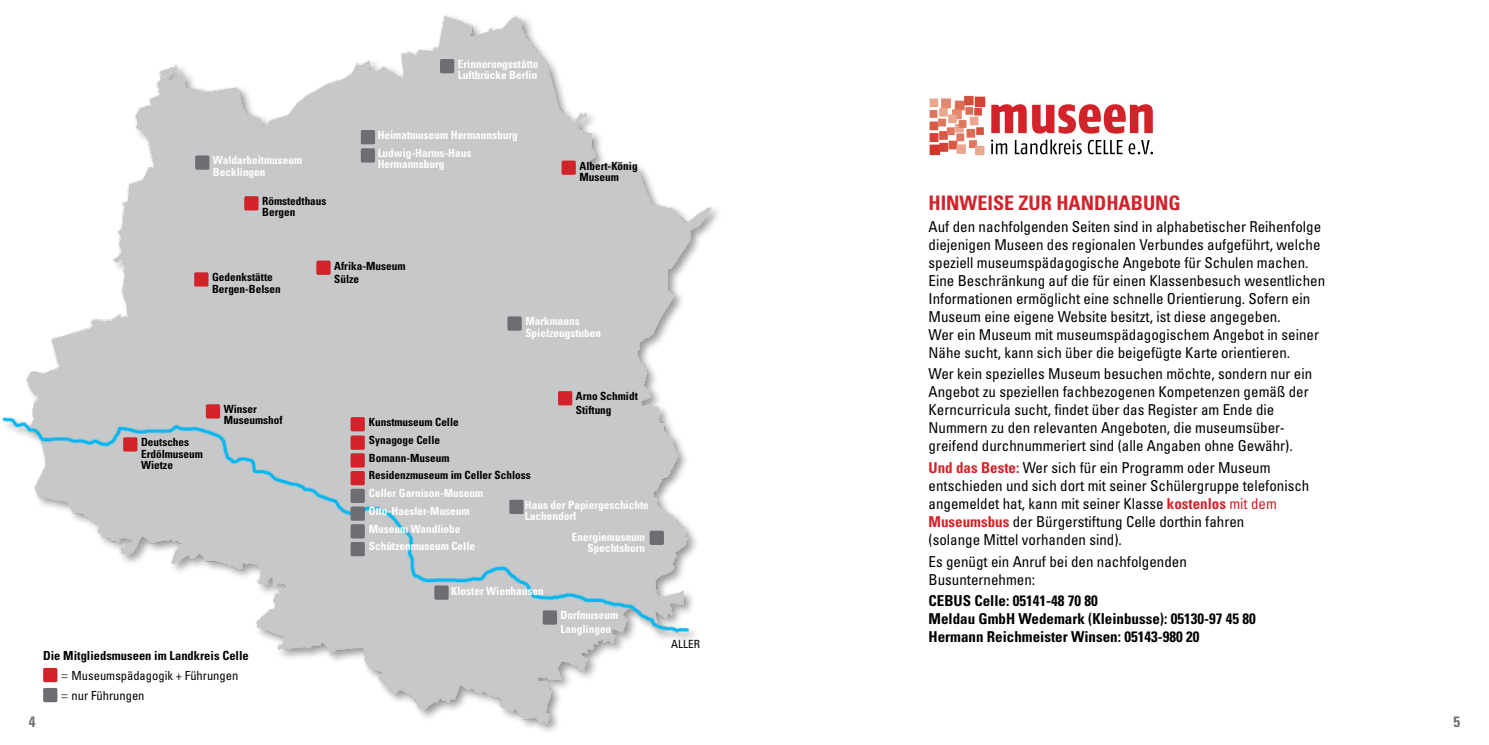
<style>
.page{position:relative;width:1489px;height:745px;background:#fff}
.page>*{position:absolute;margin:0;border:0;box-sizing:border-box;transform-origin:0 0}
.t1{font:700 condensed 20px "Univers";color:#d2232a}
.t2{font:condensed 15px/18px "Univers";color:#000}
.t3{font:700 condensed 15px/18px "Univers";color:#000}
.t4{font:700 condensed 15px "Univers";color:#6d6e71}
.t5{font:condensed 12.5px/20px "Univers";color:#000}
.t6{font:700 condensed 11.25px/11.2px "Univers";color:#fff}
.t7{font:700 condensed 11.25px/11.2px "Univers";color:#000}
.t8{font:condensed 11.25px "Univers";color:#000}
.s1{font-weight:700}
.s2{font-size:15px;color:#58595b}
.s3{font-weight:700;color:#d2232a}
.s4{color:#d2232a}
</style>
<div class="page">
<img style="left:2px;top:15px;width:716px;height:717px">
<div style="left:244px;top:196px;width:14px;height:14px;background:#d2232a;border-radius:2px"></div>
<div style="left:316px;top:260px;width:14px;height:15px;background:#d2232a;border-radius:2px"></div>
<div style="left:194px;top:272px;width:14px;height:14px;background:#d2232a;border-radius:2px"></div>
<div style="left:206px;top:404px;width:14px;height:14px;background:#d2232a;border-radius:2px"></div>
<div style="left:123px;top:437px;width:14px;height:14px;background:#d2232a;border-radius:2px"></div>
<div style="left:561px;top:160px;width:15px;height:15px;background:#d2232a;border-radius:2px"></div>
<div style="left:649px;top:530px;width:15px;height:14px;background:#6d6e71;border-radius:2px"></div>
<div style="left:542px;top:610px;width:15px;height:14px;background:#6d6e71;border-radius:2px"></div>
<div style="left:507px;top:316px;width:14px;height:14px;background:#6d6e71;border-radius:2px"></div>
<div style="left:440px;top:59px;width:14px;height:14px;background:#6d6e71;border-radius:2px"></div>
<div style="left:350px;top:435px;width:15px;height:14px;background:#d2232a;border-radius:2px"></div>
<div style="left:350px;top:453px;width:15px;height:14px;background:#d2232a;border-radius:2px"></div>
<div style="left:350px;top:470px;width:15px;height:15px;background:#d2232a;border-radius:2px"></div>
<div style="left:350px;top:488px;width:15px;height:14px;background:#6d6e71;border-radius:2px"></div>
<div style="left:350px;top:506px;width:15px;height:14px;background:#6d6e71;border-radius:2px"></div>
<div style="left:350px;top:524px;width:15px;height:14px;background:#6d6e71;border-radius:2px"></div>
<div style="left:350px;top:541px;width:15px;height:15px;background:#6d6e71;border-radius:2px"></div>
<div style="left:558px;top:391px;width:14px;height:14px;background:#d2232a;border-radius:2px"></div>
<div style="left:509px;top:499px;width:14px;height:14px;background:#6d6e71;border-radius:2px"></div>
<div style="left:361px;top:130px;width:14px;height:14px;background:#6d6e71;border-radius:2px"></div>
<div style="left:434px;top:585px;width:14px;height:14px;background:#6d6e71;border-radius:2px"></div>
<div style="left:195px;top:155px;width:14px;height:15px;background:#6d6e71;border-radius:2px"></div>
<svg style="left:991px;top:139px;width:161px;height:15px"></svg>
<svg style="left:991px;top:104px;width:161px;height:29px"></svg>
<div style="left:929px;top:98px;width:9px;height:9px;background:#eaa68f"></div>
<div style="left:941px;top:98px;width:9px;height:10px;background:#e38970"></div>
<div style="left:954px;top:101px;width:10px;height:9px;background:#dd6d54"></div>
<div style="left:964px;top:96px;width:9px;height:9px;background:#d74e3b"></div>
<div style="left:974px;top:97px;width:11px;height:10px;background:#d54134"></div>
<div style="left:929px;top:110px;width:8px;height:8px;background:#df775e"></div>
<div style="left:939px;top:108px;width:8px;height:8px;background:#eaa68f"></div>
<div style="left:951px;top:109px;width:10px;height:10px;background:#e38970"></div>
<div style="left:965px;top:107px;width:8px;height:8px;background:#dd6d54"></div>
<div style="left:974px;top:108px;width:7px;height:7px;background:#d74e3b"></div>
<div style="left:929px;top:121px;width:9px;height:9px;background:#d95943"></div>
<div style="left:938px;top:118px;width:8px;height:8px;background:#df775e"></div>
<div style="left:948px;top:114px;width:8px;height:9px;background:#eaa68f"></div>
<div style="left:929px;top:133px;width:9px;height:9px;background:#d54134"></div>
<div style="left:939px;top:131px;width:8px;height:9px;background:#d95943"></div>
<div style="left:946px;top:127px;width:8px;height:8px;background:#df775e"></div>
<div style="left:955px;top:124px;width:8px;height:8px;background:#eaa68f"></div>
<div style="left:929px;top:144px;width:11px;height:11px;background:#d4342e"></div>
<div style="left:939px;top:143px;width:9px;height:9px;background:#d54134"></div>
<div style="left:948px;top:141px;width:9px;height:8px;background:#d95943"></div>
<div style="left:956px;top:133px;width:8px;height:8px;background:#df775e"></div>
<div style="left:956px;top:144px;width:9px;height:10px;background:#eaa68f"></div>
<div style="left:958px;top:120px;width:8px;height:8px;background:#df775e"></div>
<div style="left:969px;top:117px;width:9px;height:8px;background:#eaa68f"></div>
<div style="left:969px;top:140px;width:7px;height:8px;background:#df775e"></div>
<div style="left:975px;top:146px;width:9px;height:9px;background:#eaa68f"></div>
<div style="left:966px;top:129px;width:9px;height:9px;background:#dd6d54"></div>
<div style="left:976px;top:127px;width:7px;height:8px;background:#d74e3b"></div>
<div style="left:43px;top:667px;width:14px;height:14px;background:#d2232a;border-radius:2px"></div>
<div style="left:43px;top:687px;width:14px;height:14px;background:#6d6e71;border-radius:2px"></div>
<div style="left:350px;top:417px;width:15px;height:14px;background:#d2232a;border-radius:2px"></div>
<div style="left:361px;top:148px;width:14px;height:14px;background:#6d6e71;border-radius:2px"></div>
<p class="t6" style="left:458px;top:58px;width:82px">Erinnerungsstätte<br>Luftbrücke Berlin</p>
<p class="t6" style="left:213px;top:155px;width:91px">Waldarbeitmuseum<br>Becklingen</p>
<p class="t7" style="left:262px;top:195px;width:66px">Römstedthaus<br>Bergen</p>
<p class="t6" style="left:377px;top:129px;width:141px">Heimatmuseum Hermannsburg</p>
<p class="t6" style="left:377px;top:147px;width:95px">Ludwig-Harms-Haus<br>Hermannsburg</p>
<p class="t7" style="left:579px;top:160px;width:60px">Albert-König<br>Museum</p>
<p class="t7" style="left:334px;top:260px;width:73px">Afrika-Museum</p>
<p class="t7" style="left:212px;top:271px;width:62px">Gedenkstätte</p>
<p class="t7" style="left:334px;top:273px;width:27px">Sülze</p>
<p class="t7" style="left:212px;top:283px;width:70px">Bergen-Belsen</p>
<p class="t6" style="left:525px;top:315px;width:77px">Markmanns<br>Spielzeugstuben</p>
<p class="t7" style="left:141px;top:436px;width:63px">Deutsches<br>Erdölmuseum<br>Wietze</p>
<p class="t7" style="left:224px;top:403px;width:60px">Winser<br>Museumshof</p>
<p class="t7" style="left:576px;top:389px;width:63px;line-height:13.5px">Arno Schmidt<br>Stiftung</p>
<p class="t7" style="left:369px;top:413px;width:163px;line-height:17.8px">Kunstmuseum Celle<br>Synagoge Celle<br>Bomann-Museum<br>Residenzmuseum im Celler Schloss</p>
<p class="t6" style="left:369px;top:484px;width:116px;line-height:17.8px">Celler Garnison-Museum<br>Otto-Haesler-Museum<br>Museum Wandliebe<br>Schützenmuseum Celle</p>
<p class="t6" style="left:525px;top:498px;width:125px">Haus der Papiergeschichte<br>Lachendorf</p>
<p class="t6" style="left:572px;top:530px;width:75px;text-align:right">Energiemuseum<br>Spechtshorn</p>
<p class="t6" style="left:451px;top:584px;width:94px">Kloster Wienhausen</p>
<p class="t6" style="left:560px;top:608px;width:59px;line-height:13.5px">Dorfmuseum<br>Langlingen</p>
<p class="t5" style="left:61px;top:644px;width:189px;text-indent:-18px"><span class="s1">Die Mitgliedsmuseen im Landkreis Celle </span><span class="s2">=</span> Museumspädagogik + Führungen <span class="s2">=</span> nur Führungen</p>
<p class="t8" style="left:671px;top:636px;width:30px">ALLER</p>
<h1 class="t1" style="left:928px;top:190px;width:254px">Hinweise zur Handhabung</h1>
<p class="t2" style="left:928px;top:217px;width:398px">Auf den nachfolgenden Seiten sind in alphabetischer Reihenfolge diejenigen Museen des regionalen Verbundes aufgeführt, welche speziell museumspädagogische Angebote für Schulen machen.<br>Eine Beschränkung auf die für einen Klassenbesuch wesentlichen Informationen ermöglicht eine schnelle Orientierung. Sofern ein Museum eine eigene Website besitzt, ist diese angegeben.<br>Wer ein Museum mit museumspädagogischem Angebot in seiner Nähe sucht, kann sich über die beigefügte Karte orientieren.</p>
<p class="t2" style="left:928px;top:364px;width:385px">Wer kein spezielles Museum besuchen möchte, sondern nur ein Angebot zu speziellen fachbezogenen Kompetenzen gemäß der Kerncurricula sucht, findet über das Register am Ende die Nummern zu den relevanten Angeboten, die museumsüber&shy;greifend durchnummeriert sind (alle Angaben ohne Gewähr).</p>
<p class="t2" style="left:928px;top:458px;width:382px"><span class="s3">Und das Beste:</span> Wer sich für ein Programm oder Museum entschieden und sich dort mit seiner Schülergruppe telefonisch angemeldet hat, kann mit seiner Klasse <span class="s3">kostenlos</span> <span class="s4">mit dem </span><span class="s3">Museumsbus</span> der Bürgerstiftung Celle dorthin fahren<br>(solange Mittel vorhanden sind).</p>
<p class="t2" style="left:928px;top:551px;width:260px">Es genügt ein Anruf bei den nachfolgenden<br>Busunternehmen:</p>
<p class="t3" style="left:928px;top:591px;width:329px">CEBUS Celle: 05141-48 70 80<br>Meldau GmbH Wedemark (Kleinbusse): 05130-97 45 80<br>Hermann Reichmeister Winsen: 05143-980 20</p>
<p class="t4" style="left:29px;top:711px;width:8px">4</p>
<p class="t4" style="left:1453px;top:711px;width:8px">5</p>
</div>
